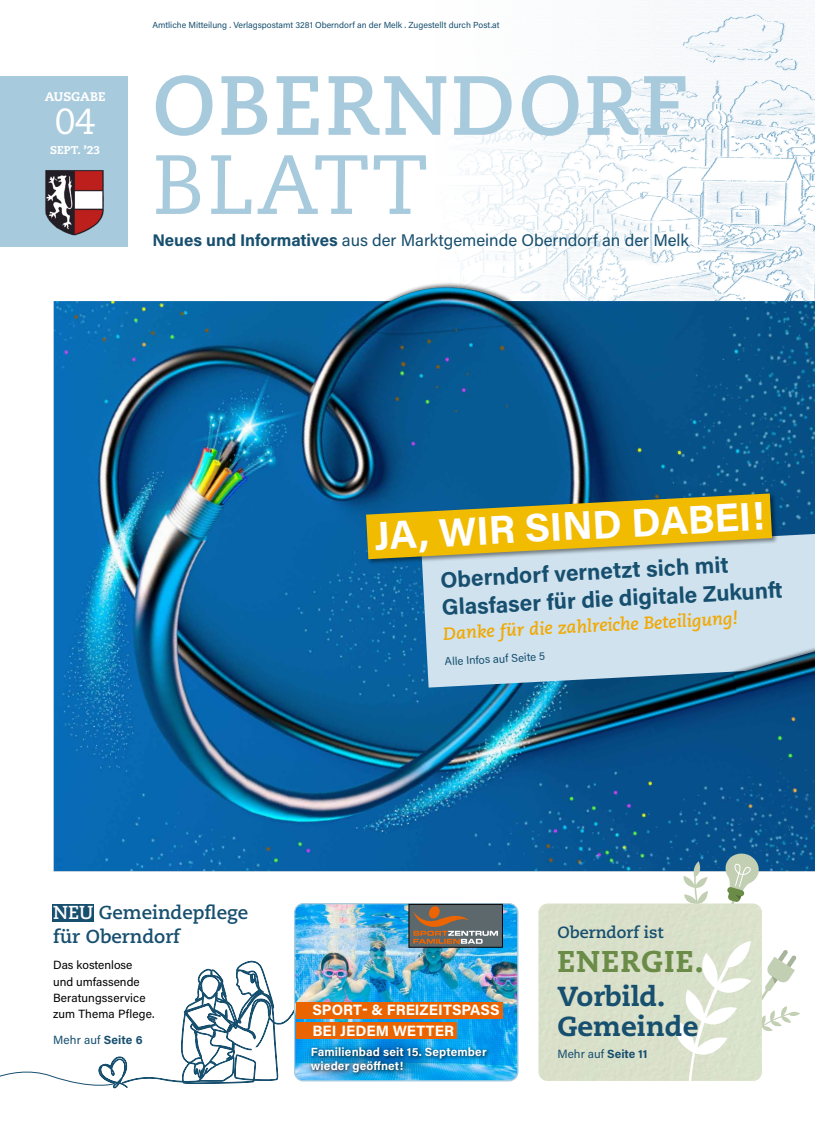
<style>
.page{position:relative;width:815px;height:1134px;background:#fff}
.page>*{position:absolute;margin:0;border:0;box-sizing:border-box;transform-origin:0 0}
.t1{font:700 83.75px "Caecilia LT Pro 75";letter-spacing:.03em;color:#a7cadd}
.t2{font:83.75px "Caecilia LT Pro 55 Roman";letter-spacing:.03em;color:#a7cadd}
.t3{font:700 40px "Acumin Pro";color:#fff}
.t4{font:36.25px "Caecilia LT Pro 55 Roman";color:#fff}
.t5{font:800 30px "Caecilia LT Pro 85";letter-spacing:.04em;color:#6b8c47}
.t6{font:800 27.5px/30px "Caecilia LT Pro 85";color:#174f6f}
.t7{font:700 22.5px/27.9px "Acumin Pro";color:#174f6f}
.t8{font:700 18.75px/23.8px "Caecilia LT Pro 75";color:#174f6f}
.t9{font:italic 700 17.5px "Caecilia LT Pro 76";color:#f2a800}
.t10{font:16.88px "Acumin Pro";color:#174f6f}
.t11{font:700 16.25px "Caecilia LT Pro 75";color:#174f6f}
.t12{font:700 15px/20.6px "Acumin Pro";color:#fff}
.t13{font:800 12.5px "Caecilia LT Pro 85";color:#fff}
.t14{font:11.88px/16.2px "Acumin Pro";letter-spacing:.005em;color:#000}
.t15{font:700 11.88px/13.8px "Acumin Pro";letter-spacing:.01em;color:#fff}
.t16{font:11.88px "Acumin Pro";letter-spacing:.005em;color:#174f6f}
.t17{font:11.25px "Acumin Pro";color:#174f6f}
.t18{font:800 11.25px "Caecilia LT Pro 85";color:#fff}
.t19{font:8.75px "Acumin Pro";color:#174f6f}
.t20{font:4px "Swiss 721 BT";color:#fff}
.s1{font-weight:700}
.s2{color:#fff}
</style>
<div class="page">
<img style="left:456px;top:0;width:359px;height:301px">
<img style="left:54px;top:301px;width:761px;height:570px">
<div style="left:52px;top:904px;width:42px;height:17px;background:#174f6f"></div>
<img style="left:296px;top:904px;width:222px;height:177px">
<div style="left:294px;top:903px;width:224px;height:178px;border:1px solid #a8cbdf;border-radius:9px"></div>
<div style="left:0;top:76px;width:128px;height:170px;background:#a7cadd"></div>
<img style="left:45px;top:170px;width:59px;height:66px">
<svg style="left:411px;top:906px;width:90px;height:39px;background:#7e7063"></svg>
<div style="left:409px;top:904px;width:94px;height:43px;border:1px solid #000"></div>
<div style="left:296px;top:1002px;width:206px;height:16px;background:#ea6502"></div>
<div style="left:296px;top:1022px;width:161px;height:17px;background:#ea6502"></div>
<svg style="left:298px;top:1040px;width:92px;height:40px"></svg>
<svg style="left:347px;top:1039px;width:93px;height:39px"></svg>
<div style="left:309px;top:1044px;width:182px;height:33px;background:#000;opacity:.85"></div>
<svg style="left:668px;top:852px;width:132px;height:229px"></svg>
<svg style="left:0;top:961px;width:329px;height:128px"></svg>
<svg style="left:422px;top:534px;width:393px;height:154px;background:#c1d8e7"></svg>
<div style="left:365px;top:492px;width:413px;height:73px;background:#000;opacity:.45"></div>
<svg style="left:366px;top:493px;width:406px;height:66px;background:#c0ab39"></svg>
<div style="left:361px;top:282px;width:180px;height:54px;background:#000;opacity:.54"></div>
<img style="left:323px;top:287px;width:213px;height:57px">
<div style="left:731px;top:630px;width:84px;height:65px;background:#000;opacity:.54"></div>
<img style="left:733px;top:651px;width:82px;height:42px">
<h3 class="t13" style="left:45px;top:88px;width:62px">AUSGABE</h3>
<h3 class="t4" style="left:55px;top:97px;width:42px">04</h3>
<p class="t18" style="left:50px;top:142px;width:52px">SEPT. ’23</p>
<p class="t19" style="left:152px;top:19px;width:349px">Amtliche Mitteilung . Verlagspostamt 3281 Oberndorf an der Melk . Zugestellt durch Post.at</p>
<h1 class="t1" style="left:152px;top:48px;width:538px">OBERNDORF</h1>
<h1 class="t2" style="left:152px;top:129px;width:277px">BLATT</h1>
<h3 class="t10" style="left:152px;top:229px;width:538px"><span class="s1">Neues und Informatives</span> aus der Marktgemeinde Oberndorf an der Melk</h3>
<h2 class="t3" style="left:373px;top:508px;width:392px;rotate:-3deg">JA, WIR SIND DABEI!</h2>
<h3 class="t7" style="left:440px;top:565px;width:343px;rotate:-3deg">Oberndorf vernetzt sich mit<br>Glasfaser für die digitale Zukunft</h3>
<h3 class="t9" style="left:443px;top:622px;width:297px;rotate:-3deg">Danke für die zahlreiche Beteiligung!</h3>
<p class="t17" style="left:444px;top:654px;width:102px;rotate:-3deg">Alle Infos auf Seite 5</p>
<h3 class="t8" style="left:53px;top:900px;width:197px"><span class="s2">NEU</span> Gemeindepflege für Oberndorf</h3>
<h3 class="t14" style="left:53px;top:957px;width:103px">Das kostenlose und umfassende<br>Beratungsservice zum Thema Pflege.</h3>
<h3 class="t16" style="left:53px;top:1031px;width:91px">Mehr auf <span class="s1">Seite 6</span></h3>
<p class="t20" style="left:413px;top:1001px;width:85px">sporthalle@oberndorf-noe.at . T. 07483/258-0</p>
<h3 class="t12" style="left:313px;top:999px;width:189px">SPORT- &amp; FREIZEITSPASS<br>BEI JEDEM WETTER</h3>
<h3 class="t15" style="left:311px;top:1044px;width:177px">Familienbad seit 15. September wieder geöffnet!</h3>
<h3 class="t11" style="left:557px;top:921px;width:107px">Oberndorf ist</h3>
<h3 class="t5" style="left:557px;top:941px;width:148px">ENERGIE.</h3>
<h3 class="t6" style="left:557px;top:980px;width:142px">Vorbild.<br>Gemeinde</h3>
<h3 class="t16" style="left:557px;top:1046px;width:91px">Mehr auf <span class="s1">Seite 11</span></h3>
</div>
